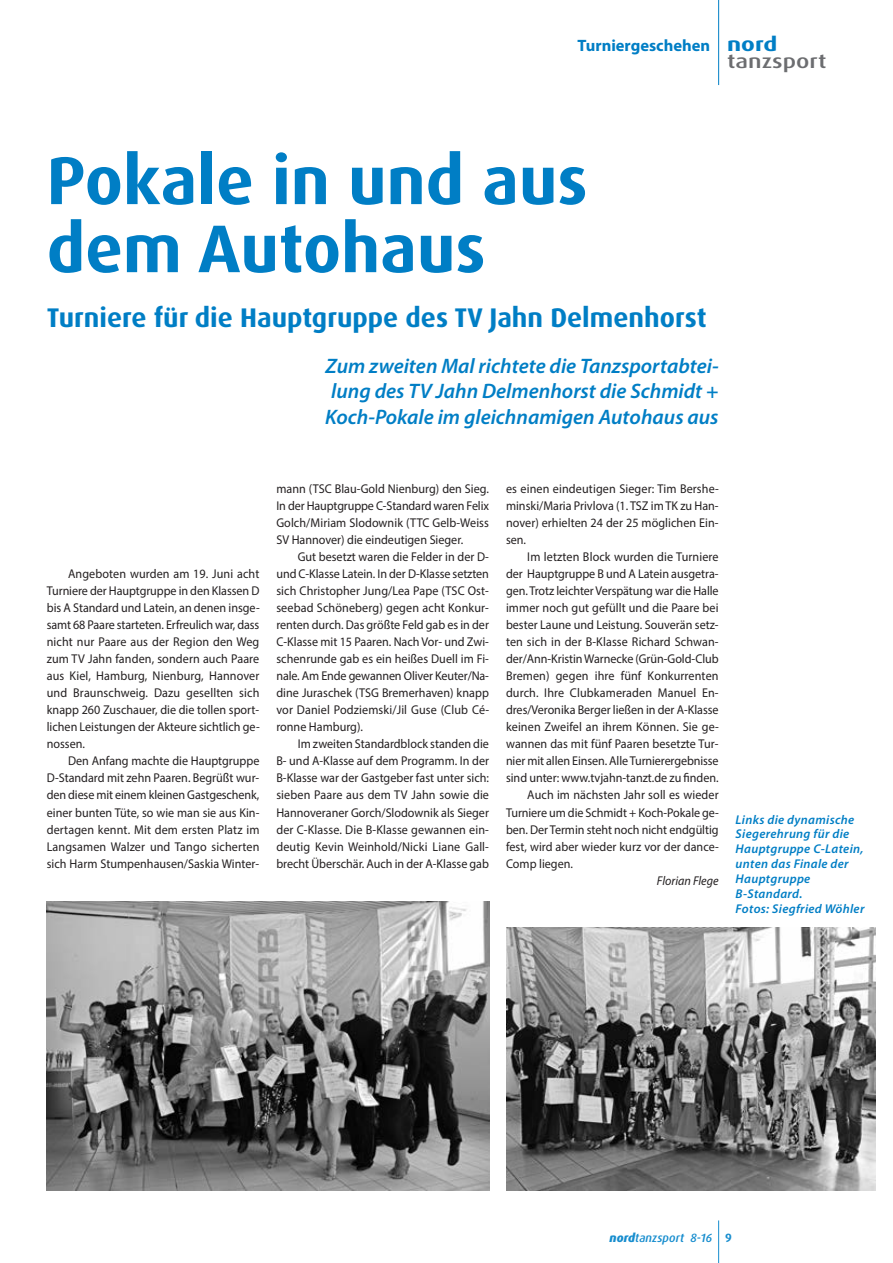
<style>
.page{position:relative;width:893px;height:1263px;background:#fff}
.page>*{position:absolute;margin:0;border:0;box-sizing:border-box;transform-origin:0 0}
.t1{font:700 67.5px/68.1px "Dax OT";color:#007ec5}
.t2{font:700 27px "Dax OT";color:#007ec5}
.t3{font:italic 600 21px/25.5px "Myriad Pro";color:#007ec5;text-align:justify}
.t4{font:500 19.5px "Dax OT";color:#6c6d70;scale:1.25 1}
.t5{font:700 19.5px "Dax OT";color:#007ec5;scale:1.25 1}
.t6{font:700 16.5px "Myriad Pro";color:#007ec5}
.t7{font:12.75px/17px "Myriad Pro";color:#231f20;text-align:justify;scale:.95 1}
.t8{font:italic 600 12.75px/14.9px "Myriad Pro";letter-spacing:.025em;color:#007ec5}
.t9{font:italic 12.75px "Myriad Pro";color:#231f20;scale:.95 1}
.t10{font:italic 500 12px "Dax OT";color:#178dce}
.s1{font-weight:800}
.s2{font-weight:700;font-style:normal}
</style>
<div class="page">
<hr style="left:718px;top:1220px;width:1px;height:43px;background:#178dce">
<hr style="left:718px;top:0;width:1px;height:85px;background:#007ec5">
<img style="left:47px;top:901px;width:442px;height:290px">
<img style="left:506px;top:927px;width:370px;height:264px">
<p class="t6" style="left:578px;top:39px;width:134px">Turniergeschehen</p>
<h3 class="t5" style="left:727px;top:36px;width:42px">nord</h3>
<h3 class="t4" style="left:727px;top:49px;width:81px">tanzsport</h3>
<h1 class="t1" style="left:47px;top:151px;width:542px">Pokale in und aus dem Autohaus</h1>
<h2 class="t2" style="left:47px;top:306px;width:661px">Turniere für die Hauptgruppe des TV Jahn Delmenhorst</h2>
<h3 class="t3" style="left:325px;top:355px;width:395px">Zum zweiten Mal richtete die Tanzsportabtei&shy;lung des TV Jahn Delmenhorst die Schmidt + Koch-Pokale im gleichnamigen Autohaus aus</h3>
<p class="t7" style="left:47px;top:567px;width:226px;text-indent:21px">Angeboten wurden am 19. Juni acht Turniere der Hauptgruppe in den Klassen D bis A Standard und Latein, an denen insge&shy;samt 68 Paare starteten. Erfreulich war, dass nicht nur Paare aus der Region den Weg zum TV Jahn fanden, sondern auch Paare aus Kiel, Hamburg, Nienburg, Hannover und Braunschweig. Dazu gesellten sich knapp 260 Zuschauer, die die tollen sport&shy;lichen Leistungen der Akteure sichtlich ge&shy;nossen.</p>
<p class="t7" style="left:47px;top:754px;width:225px;text-indent:21px">Den Anfang machte die Hauptgruppe D-Standard mit zehn Paaren. Begrüßt wur&shy;den diese mit einem kleinen Gastgeschenk, einer bunten Tüte, so wie man sie aus Kin&shy;dertagen kennt. Mit dem ersten Platz im Langsamen Walzer und Tango sicherten sich Harm Stumpenhausen/Saskia Winter-</p>
<p class="t7" style="left:276px;top:482px;width:225px">mann (TSC Blau-Gold Nienburg) den Sieg.<br>In der Hauptgruppe C-Standard waren Felix Golch/Miriam Slodownik (TTC Gelb-Weiss SV Hannover) die eindeutigen Sieger.</p>
<p class="t7" style="left:276px;top:550px;width:226px;text-indent:21px">Gut besetzt waren die Felder in der D&shy;und C-Klasse Latein. In der D-Klasse setzten sich Christopher Jung/Lea Pape (TSC Ost&shy;seebad Schöneberg) gegen acht Konkur&shy;renten durch. Das größte Feld gab es in der C-Klasse mit 15 Paaren. Nach Vor- und Zwi&shy;schenrunde gab es ein heißes Duell im Fi&shy;nale. Am Ende gewannen Oliver Keuter/Na&shy;dine Juraschek (TSG Bremerhaven) knapp vor Daniel Podziemski/Jil Guse (Club Cé&shy;ronne Hamburg).</p>
<p class="t7" style="left:276px;top:737px;width:225px;text-indent:21px">Im zweiten Standardblock standen die B- und A-Klasse auf dem Programm. In der B-Klasse war der Gastgeber fast unter sich: sieben Paare aus dem TV Jahn sowie die Hannoveraner Gorch/Slodownik als Sieger der C-Klasse. Die B-Klasse gewannen ein&shy;deutig Kevin Weinhold/Nicki Liane Gall&shy;brecht Überschär. Auch in der A-Klasse gab</p>
<p class="t7" style="left:506px;top:482px;width:226px">es einen eindeutigen Sieger: Tim Bershe&shy;minski/Maria Privlova (1. TSZ im TK zu Han&shy;nover) erhielten 24 der 25 möglichen Ein&shy;sen.</p>
<p class="t7" style="left:527px;top:550px;width:203px">Im letzten Block wurden die Turniere</p>
<p class="t7" style="left:506px;top:567px;width:225px">der Hauptgruppe B und A Latein ausgetra-</p>
<p class="t7" style="left:506px;top:584px;width:225px">gen. Trotz leichter Verspätung war die Halle</p>
<p class="t7" style="left:506px;top:601px;width:225px">immer noch gut gefüllt und die Paare bei</p>
<p class="t7" style="left:506px;top:618px;width:225px">bester Laune und Leistung. Souverän setz-</p>
<p class="t7" style="left:506px;top:635px;width:225px">ten sich in der B-Klasse Richard Schwan-</p>
<p class="t7" style="left:506px;top:652px;width:225px">der/Ann-Kristin Warnecke (Grün-Gold-Club</p>
<p class="t7" style="left:506px;top:669px;width:225px">Bremen) gegen ihre fünf Konkurrenten</p>
<p class="t7" style="left:506px;top:686px;width:225px">durch. Ihre Clubkameraden Manuel En-</p>
<p class="t7" style="left:506px;top:703px;width:225px">dres/Veronika Berger ließen in der A-Klasse</p>
<p class="t7" style="left:506px;top:720px;width:226px">keinen Zweifel an ihrem Können. Sie ge-</p>
<p class="t7" style="left:506px;top:737px;width:225px">wannen das mit fünf Paaren besetzte Tur-</p>
<p class="t7" style="left:506px;top:754px;width:225px">nier mit allen Einsen. Alle Turnierergebnisse</p>
<p class="t7" style="left:506px;top:771px;width:225px">sind unter: www.tvjahn-tanzt.de zu finden.</p>
<p class="t7" style="left:527px;top:788px;width:203px">Auch im nächsten Jahr soll es wieder</p>
<p class="t7" style="left:506px;top:805px;width:226px">Turniere um die Schmidt + Koch-Pokale ge-</p>
<p class="t7" style="left:506px;top:822px;width:225px">ben. Der Termin steht noch nicht endgültig</p>
<p class="t7" style="left:506px;top:839px;width:226px">fest, wird aber wieder kurz vor der dance-</p>
<p class="t7" style="left:506px;top:856px;width:72px">Comp liegen.</p>
<p class="t9" style="left:657px;top:873px;width:66px">Florian Flege</p>
<p class="t8" style="left:736px;top:813px;width:130px">Links die dynamische<br>Siegerehrung für die<br>Hauptgruppe C-Latein, unten das Finale der<br>Hauptgruppe<br>B-Standard.<br>Fotos: Siegfried Wöhler</p>
<p class="t10" style="left:609px;top:1230px;width:124px"><span class="s1">nord</span>tanzsport 8-16 <span class="s2">9</span></p>
</div>
